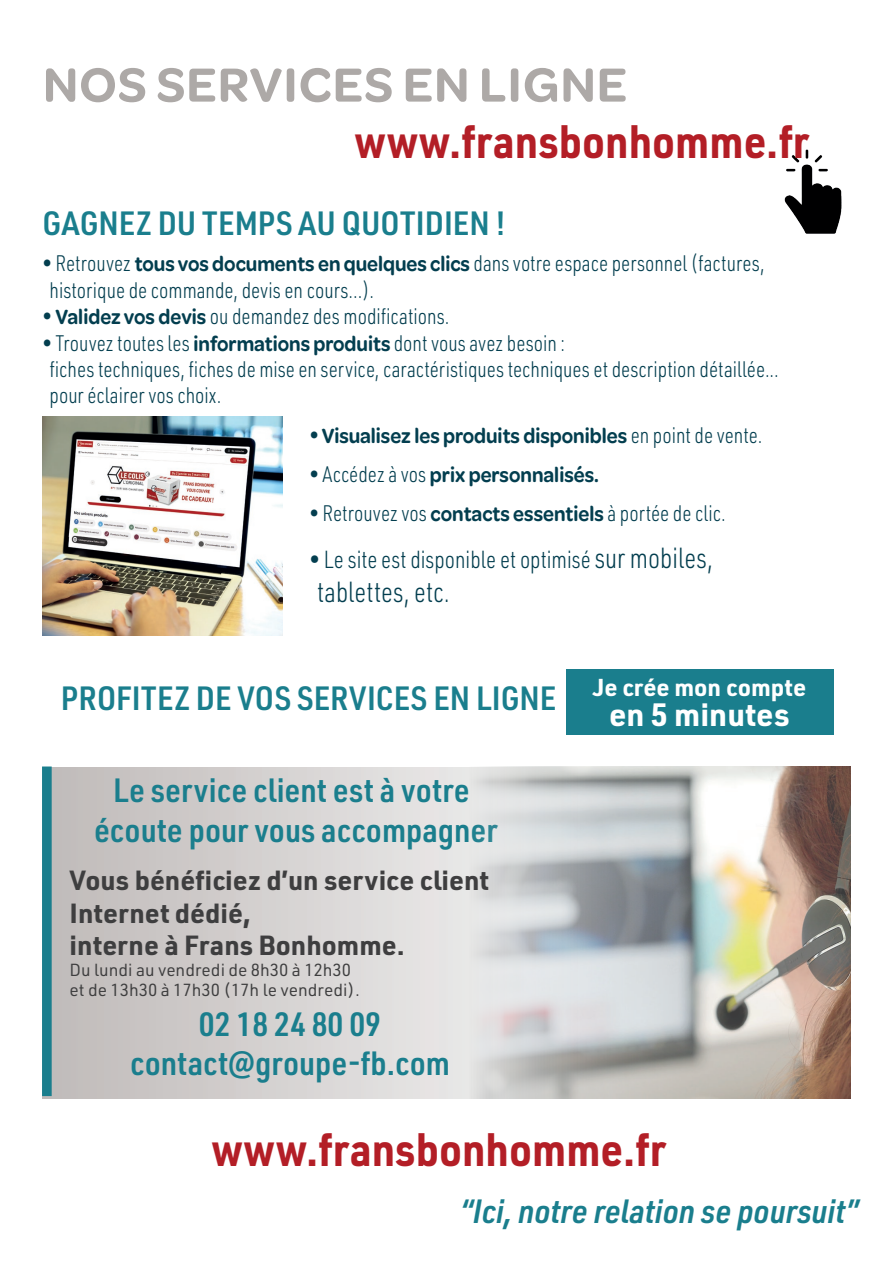
<style>
.page{position:relative;width:893px;height:1263px;background:#fff}
.page>*{position:absolute;margin:0;border:0;box-sizing:border-box;transform-origin:0 0}
.t1{font:600 51px "Omnes";letter-spacing:.02em;color:#ada9a7}
.t2{font:700 45.75px "URWDIN";color:#b31e26;scale:.9 1}
.t3{font:600 33px/39.6px "URWDIN Semi Cond";color:#1a7e8d;text-align:center}
.t4{font:italic 600 33px "URWDIN Semi Cond";color:#1a7e8d}
.t5{font:700 31.5px "URWDIN";color:#fff}
.t6{font:300 28.5px "URWDIN Semi Cond";color:#033e4f;scale:.9 1}
.t7{font:700 27px/32.4px "URWDIN";color:#3e3e3f}
.t8{font:300 24.15px "URWDIN Semi Cond";color:#033e4f;scale:.9 1}
.t9{font:700 23.85px "URWDIN";color:#fff}
.t10{font:300 22.05px/26.4px "URWDIN Semi Cond";color:#033e4f;scale:.9 1}
.t11{font:600 22.05px "Omnes";color:#033e4f;scale:.9 1}
.t12{font:17.25px/20.5px "URWDIN";color:#3e3e3f}
.s1{font-family:"Omnes";font-weight:600}
.s2{font-family:"URWDIN Semi Cond";font-weight:300}
.s3{font-size:28.5px}
</style>
<div class="page">
<svg style="left:43px;top:768px;width:426px;height:330px;background:#d4d0d0"></svg>
<div style="left:42px;top:766px;width:10px;height:330px;background:#1a7e8d"></div>
<img style="left:43px;top:416px;width:239px;height:219px">
<img style="left:784px;top:149px;width:58px;height:85px">
<img style="left:469px;top:766px;width:381px;height:332px">
<div style="left:566px;top:669px;width:267px;height:66px;background:#1a7e8d"></div>
<h1 class="t1" style="left:43px;top:49px;width:586px">NOS SERVICES EN LIGNE</h1>
<h2 class="t2" style="left:354px;top:110px;width:507px">www.fransbonhomme.fr</h2>
<h3 class="t3" style="left:43px;top:202px;width:464px">GAGNEZ DU TEMPS AU QUOTIDIEN !</h3>
<p class="t10" style="left:50px;top:249px;width:796px;text-indent:-7px">• Retrouvez <span class="s1">tous vos documents en quelques clics</span> dans votre espace personnel (factures, historique de commande, devis en cours...).</p>
<p class="t10" style="left:43px;top:302px;width:454px">• <span class="s1">Validez vos devis</span> ou demandez des modifications.</p>
<p class="t10" style="left:50px;top:329px;width:812px;text-indent:-7px">• Trouvez toutes les <span class="s1">informations produits</span> dont vous avez besoin :<br>fiches techniques, fiches de mise en service, caractéristiques techniques et description détaillée... pour éclairer vos choix.</p>
<p class="t11" style="left:309px;top:420px;width:505px"><span class="s2">•</span> Visualisez les produits disponibles <span class="s2">en point de vente.</span></p>
<p class="t11" style="left:309px;top:459px;width:323px"><span class="s2">• Accédez à vos</span> prix personnalisés.</p>
<p class="t10" style="left:309px;top:499px;width:464px">• Retrouvez vos <span class="s1">contacts essentiels</span> à portée de clic.</p>
<p class="t8" style="left:309px;top:544px;width:450px">• Le site est disponible et optimisé <span class="s3">sur mobiles,</span></p>
<p class="t6" style="left:317px;top:573px;width:149px">tablettes, etc.</p>
<h3 class="t3" style="left:61px;top:677px;width:497px">PROFITEZ DE VOS SERVICES EN LIGNE</h3>
<h3 class="t3" style="left:94px;top:769px;width:405px">Le service client est à votre écoute pour vous accompagner</h3>
<p class="t7" style="left:70px;top:863px;width:421px">Vous bénéficiez d’un service client<br>Internet dédié,<br>interne à Frans Bonhomme.</p>
<p class="t12" style="left:70px;top:959px;width:292px">Du lundi au vendredi de 8h30 à 12h30 et de 13h30 à 17h30 (17h le vendredi).</p>
<h3 class="t3" style="left:130px;top:1003px;width:321px">02 18 24 80 09 contact@groupe-fb.com</h3>
<p class="t9" style="left:593px;top:671px;width:215px">Je crée mon compte</p>
<h3 class="t5" style="left:609px;top:693px;width:182px">en 5 minutes</h3>
<h2 class="t2" style="left:211px;top:1118px;width:507px">www.fransbonhomme.fr</h2>
<h3 class="t4" style="left:461px;top:1189px;width:399px">“Ici, notre relation se poursuit”</h3>
</div>
